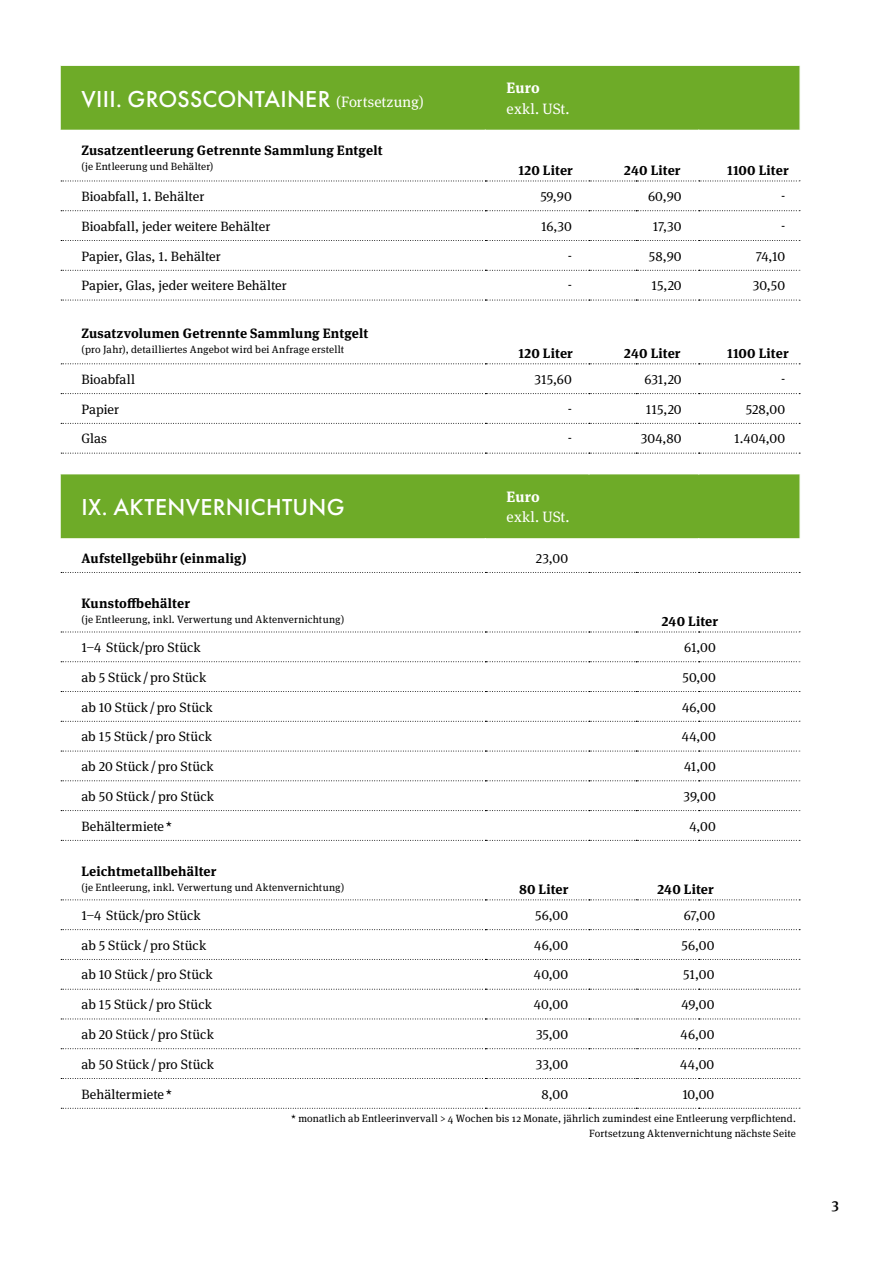
<style>
.page{position:relative;width:893px;height:1263px;background:#fff}
.page>*{position:absolute;margin:0;border:0;box-sizing:border-box;transform-origin:0 0}
.t1{font:500 24px "Futura PT";letter-spacing:.015em;color:#fff}
.t2{font:15px "Meta Serif Pro";letter-spacing:.01em;color:#fff}
.t3{font:700 15px "Meta Serif Pro";letter-spacing:.005em;color:#fff}
.t4{font:500 15px "Meta Serif Pro";color:#000}
.t5{font:13.5px "Meta Serif Pro";letter-spacing:.005em;color:#000}
.t6{font:700 13.5px "Meta Serif Pro";letter-spacing:.01em;color:#000}
.t7{font:10.5px/15px "Meta Serif Pro";letter-spacing:.02em;color:#000;text-align:right}
.s1{font-family:"Meta Serif Pro";font-weight:400;font-size:15px}
</style>
<div class="page">
<svg style="left:61px;top:66px;width:738px;height:472px;fill:#6eab28"></svg>
<svg style="left:61px;top:632px;width:738px;height:1px"></svg>
<svg style="left:61px;top:899px;width:739px;height:1px"></svg>
<svg style="left:60px;top:661px;width:740px;height:31px"></svg>
<svg style="left:60px;top:929px;width:740px;height:31px"></svg>
<hr style="left:799px;top:691px;width:2px;height:30px;background:#fff">
<svg style="left:61px;top:721px;width:738px;height:1px"></svg>
<svg style="left:61px;top:751px;width:738px;height:1px"></svg>
<svg style="left:60px;top:780px;width:739px;height:31px"></svg>
<svg style="left:60px;top:840px;width:741px;height:1px"></svg>
<svg style="left:61px;top:989px;width:739px;height:1px"></svg>
<svg style="left:61px;top:1018px;width:739px;height:1px"></svg>
<svg style="left:60px;top:1048px;width:740px;height:31px"></svg>
<hr style="left:635px;top:989px;width:2px;height:29px;background:#fff">
<hr style="left:635px;top:1049px;width:2px;height:29px;background:#fff">
<hr style="left:588px;top:134px;width:1px;height:47px;background:#fff">
<hr style="left:698px;top:134px;width:1px;height:47px;background:#fff">
<hr style="left:588px;top:317px;width:1px;height:46px;background:#fff">
<hr style="left:698px;top:317px;width:1px;height:46px;background:#fff">
<svg style="left:60px;top:363px;width:740px;height:111px"></svg>
<svg style="left:61px;top:1108px;width:738px;height:1px"></svg>
<svg style="left:60px;top:538px;width:741px;height:35px"></svg>
<svg style="left:60px;top:181px;width:741px;height:136px"></svg>
<h1 class="t1" style="left:82px;top:85px;width:344px">VIII. GROSSCONTAINER <span class="s1">(Fortsetzung)</span></h1>
<p class="t3" style="left:507px;top:76px;width:35px">Euro</p>
<p class="t2" style="left:507px;top:98px;width:64px">exkl. USt.</p>
<p class="t6" style="left:81px;top:140px;width:303px">Zusatzentleerung Getrennte Sammlung Entgelt</p>
<p class="t7" style="left:81px;top:159px;width:134px">(je Entleerung und Behälter)</p>
<p class="t6" style="left:518px;top:159px;width:56px">120 Liter</p>
<p class="t6" style="left:624px;top:159px;width:58px">240 Liter</p>
<p class="t6" style="left:727px;top:159px;width:63px">1100 Liter</p>
<p class="t5" style="left:81px;top:187px;width:124px">Bioabfall, 1. Behälter</p>
<p class="t5" style="left:540px;top:187px;width:33px">59,90</p>
<p class="t5" style="left:648px;top:187px;width:35px">60,90</p>
<p class="t5" style="left:781px;top:187px;width:6px">-</p>
<p class="t5" style="left:81px;top:216px;width:190px">Bioabfall, jeder weitere Behälter</p>
<p class="t5" style="left:541px;top:216px;width:32px">16,30</p>
<p class="t5" style="left:653px;top:216px;width:30px">17,30</p>
<p class="t5" style="left:781px;top:216px;width:6px">-</p>
<p class="t5" style="left:81px;top:246px;width:141px">Papier, Glas, 1. Behälter</p>
<p class="t5" style="left:568px;top:246px;width:6px">-</p>
<p class="t5" style="left:649px;top:246px;width:34px">58,90</p>
<p class="t5" style="left:756px;top:246px;width:31px">74,10</p>
<p class="t5" style="left:81px;top:276px;width:207px">Papier, Glas, jeder weitere Behälter</p>
<p class="t5" style="left:568px;top:276px;width:6px">-</p>
<p class="t5" style="left:651px;top:276px;width:32px">15,20</p>
<p class="t5" style="left:753px;top:276px;width:34px">30,50</p>
<p class="t6" style="left:81px;top:323px;width:288px">Zusatzvolumen Getrennte Sammlung Entgelt</p>
<p class="t7" style="left:81px;top:341px;width:264px">(pro Jahr), detailliertes Angebot wird bei Anfrage erstellt</p>
<p class="t6" style="left:518px;top:342px;width:56px">120 Liter</p>
<p class="t6" style="left:624px;top:342px;width:58px">240 Liter</p>
<p class="t6" style="left:727px;top:342px;width:63px">1100 Liter</p>
<p class="t5" style="left:81px;top:369px;width:55px">Bioabfall</p>
<p class="t5" style="left:534px;top:369px;width:39px">315,60</p>
<p class="t5" style="left:644px;top:369px;width:39px">631,20</p>
<p class="t5" style="left:781px;top:369px;width:6px">-</p>
<p class="t5" style="left:81px;top:399px;width:39px">Papier</p>
<p class="t5" style="left:568px;top:399px;width:6px">-</p>
<p class="t5" style="left:646px;top:399px;width:37px">115,20</p>
<p class="t5" style="left:746px;top:399px;width:41px">528,00</p>
<p class="t5" style="left:81px;top:429px;width:27px">Glas</p>
<p class="t5" style="left:568px;top:429px;width:6px">-</p>
<p class="t5" style="left:641px;top:429px;width:42px">304,80</p>
<p class="t5" style="left:734px;top:429px;width:52px">1.404,00</p>
<h1 class="t1" style="left:82px;top:493px;width:265px">IX. AKTENVERNICHTUNG</h1>
<p class="t3" style="left:507px;top:485px;width:35px">Euro</p>
<p class="t2" style="left:507px;top:506px;width:64px">exkl. USt.</p>
<p class="t6" style="left:81px;top:547px;width:167px">Aufstellgebühr (einmalig)</p>
<p class="t5" style="left:536px;top:548px;width:34px">23,00</p>
<p class="t6" style="left:81px;top:593px;width:110px">Kunstoffbehälter</p>
<p class="t7" style="left:81px;top:612px;width:264px">(je Entleerung, inkl. Verwertung und Aktenvernichtung)</p>
<p class="t6" style="left:662px;top:610px;width:58px">240 Liter</p>
<p class="t5" style="left:81px;top:637px;width:121px">1–4 Stück/pro Stück</p>
<p class="t5" style="left:684px;top:637px;width:33px">61,00</p>
<p class="t5" style="left:81px;top:667px;width:126px">ab 5 Stück/pro Stück</p>
<p class="t5" style="left:683px;top:667px;width:35px">50,00</p>
<p class="t5" style="left:81px;top:697px;width:133px">ab 10 Stück/pro Stück</p>
<p class="t5" style="left:682px;top:697px;width:35px">46,00</p>
<p class="t5" style="left:81px;top:727px;width:132px">ab 15 Stück/pro Stück</p>
<p class="t5" style="left:682px;top:727px;width:36px">44,00</p>
<p class="t5" style="left:81px;top:757px;width:134px">ab 20 Stück/pro Stück</p>
<p class="t5" style="left:684px;top:757px;width:33px">41,00</p>
<p class="t5" style="left:81px;top:786px;width:134px">ab 50 Stück/pro Stück</p>
<p class="t5" style="left:683px;top:786px;width:34px">39,00</p>
<p class="t5" style="left:81px;top:816px;width:92px">Behältermiete *</p>
<p class="t5" style="left:689px;top:816px;width:28px">4,00</p>
<p class="t6" style="left:81px;top:861px;width:137px">Leichtmetallbehälter</p>
<p class="t7" style="left:81px;top:879px;width:264px">(je Entleerung, inkl. Verwertung und Aktenvernichtung)</p>
<p class="t6" style="left:519px;top:878px;width:51px">80 Liter</p>
<p class="t6" style="left:657px;top:878px;width:58px">240 Liter</p>
<p class="t5" style="left:81px;top:905px;width:121px">1–4 Stück/pro Stück</p>
<p class="t5" style="left:535px;top:905px;width:34px">56,00</p>
<p class="t5" style="left:684px;top:905px;width:33px">67,00</p>
<p class="t5" style="left:81px;top:935px;width:126px">ab 5 Stück/pro Stück</p>
<p class="t5" style="left:534px;top:935px;width:35px">46,00</p>
<p class="t5" style="left:681px;top:935px;width:34px">56,00</p>
<p class="t5" style="left:81px;top:965px;width:133px">ab 10 Stück/pro Stück</p>
<p class="t5" style="left:534px;top:965px;width:36px">40,00</p>
<p class="t5" style="left:683px;top:965px;width:33px">51,00</p>
<p class="t5" style="left:81px;top:995px;width:132px">ab 15 Stück/pro Stück</p>
<p class="t5" style="left:534px;top:995px;width:36px">40,00</p>
<p class="t5" style="left:682px;top:995px;width:34px">49,00</p>
<p class="t5" style="left:81px;top:1024px;width:134px">ab 20 Stück/pro Stück</p>
<p class="t5" style="left:536px;top:1024px;width:33px">35,00</p>
<p class="t5" style="left:680px;top:1024px;width:35px">46,00</p>
<p class="t5" style="left:81px;top:1054px;width:134px">ab 50 Stück/pro Stück</p>
<p class="t5" style="left:536px;top:1054px;width:34px">33,00</p>
<p class="t5" style="left:680px;top:1054px;width:36px">44,00</p>
<p class="t5" style="left:81px;top:1084px;width:92px">Behältermiete *</p>
<p class="t5" style="left:541px;top:1084px;width:28px">8,00</p>
<p class="t5" style="left:682px;top:1084px;width:33px">10,00</p>
<p class="t7" style="left:291px;top:1110px;width:506px">* monatlich ab Entleerinvervall &gt; 4 Wochen bis 12 Monate, jährlich zumindest eine Entleerung verpflichtend.<br>Fortsetzung Aktenvernichtung nächste Seite</p>
<p class="t4" style="left:832px;top:1192px;width:9px">3</p>
</div>
